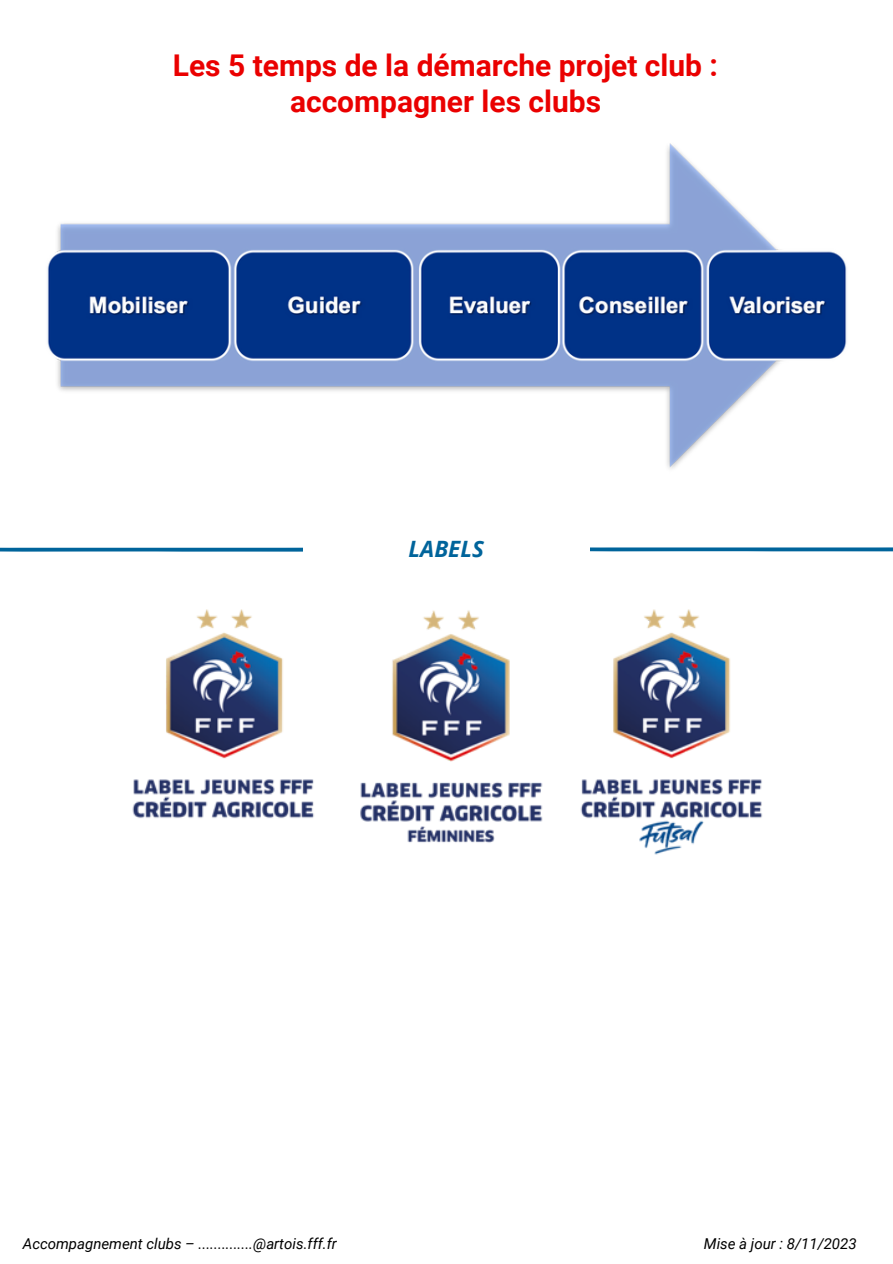
<style>
.page{position:relative;width:893px;height:1264px;background:#fff}
.page>*{position:absolute;margin:0;border:0;box-sizing:border-box;transform-origin:0 0}
.t1{font:700 30px/35.5px "Roboto";color:#ea0000;text-align:center}
.t2{font:italic 700 22.5px "Open Sans";color:#00649b}
.t3{font:italic 15px "Roboto";color:#000}
</style>
<div class="page">
<img style="left:47px;top:143px;width:800px;height:326px">
<img style="left:132px;top:609px;width:631px;height:246px">
<svg style="left:0;top:547px;width:302px;height:5px;background:#3c88b2"></svg>
<svg style="left:590px;top:547px;width:302px;height:5px;background:#3c88b2"></svg>
<p class="t1" style="left:173px;top:48px;width:546px">Les 5 temps de la démarche projet club : accompagner les clubs</p>
<p class="t2" style="left:408px;top:533px;width:77px">LABELS</p>
<p class="t3" style="left:23px;top:1234px;width:315px">Accompagnement clubs – ..............@artois.fff.fr</p>
<p class="t3" style="left:703px;top:1234px;width:154px">Mise à jour : 8/11/2023</p>
</div>
